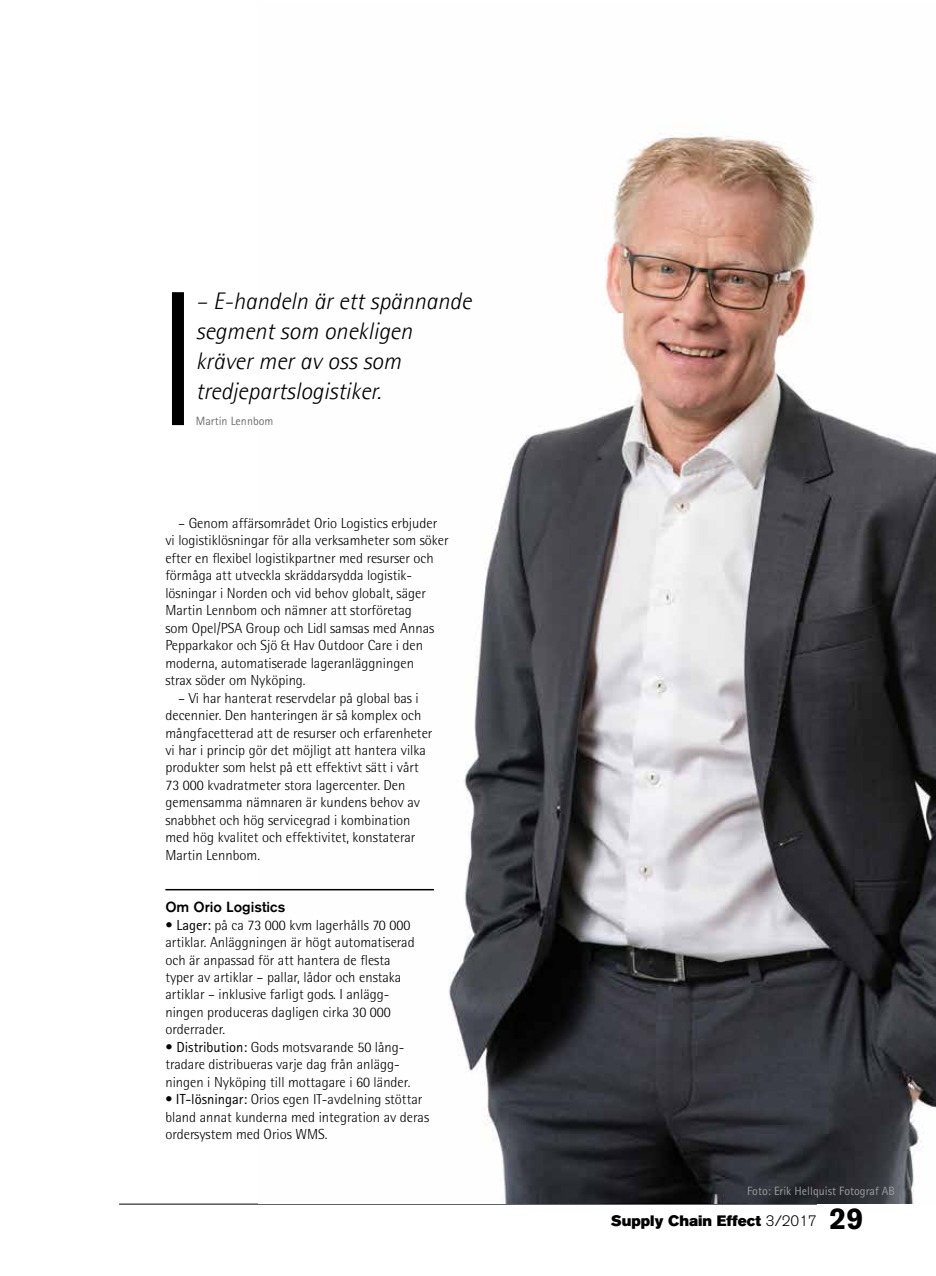
<style>
.page{position:relative;width:936px;height:1276px;background:#fff}
.page>*{position:absolute;margin:0;border:0;box-sizing:border-box;transform-origin:0 0}
.t1{font:italic 300 24px/30px "Agfa Rotis Semisans";color:#000}
.t2{font:15px "Akzidenz Grotesk BQ Super";color:#000}
.t3{font:300 14.55px/17.4px "Agfa Rotis Semisans";color:#000}
.t4{font:500 14.55px "Akzidenz Grotesk BQ";color:#000}
.t5{font:12px "Agfa Rotis Sans Serif";color:#9d9d9c}
.t6{font:12px "Agfa Rotis Sans Serif";color:#706f6f}
.s1{font-family:"Agfa Rotis Sans Serif";font-weight:400}
.s2{font-family:"Akzidenz Grotesk BQ";font-weight:300}
.s3{font-family:"Akzidenz Grotesk BQ";font-weight:700;font-size:30px}
</style>
<div class="page">
<hr style="left:119px;top:1203px;width:697px;height:1px;background:#000">
<img style="left:258px;top:133px;width:677px;height:1071px">
<hr style="left:165px;top:889px;width:269px;height:1px;background:#000">
<div style="left:172px;top:292px;width:12px;height:133px;background:#000"></div>
<h1 class="t1" style="left:196px;top:285px;width:277px">– E-handeln är ett spännande segment som onekligen kräver mer av oss som tredjepartslogistiker.</h1>
<p class="t6" style="left:196px;top:414px;width:79px">Martin Lennbom</p>
<p class="t3" style="left:165px;top:514px;width:285px;text-indent:13px">– Genom affärsområdet Orio Logistics erbjuder vi logistiklösningar för alla verksamheter som söker efter en flexibel logistikpartner med resurser och förmåga att utveckla skräddarsydda logistik&shy;lösningar i Norden och vid behov globalt, säger Martin Lennbom och nämner att storföretag<br>som Opel/PSA Group och Lidl samsas med Annas Pepparkakor och Sjö &amp; Hav Outdoor Care i den moderna, automatiserade lageranläggningen<br>strax söder om Nyköping.</p>
<p class="t3" style="left:165px;top:689px;width:268px;text-indent:13px">– Vi har hanterat reservdelar på global bas i decennier. Den hanteringen är så komplex och mångfacetterad att de resurser och erfarenheter vi har i princip gör det möjligt att hantera vilka produkter som helst på ett effektivt sätt i vårt 73 000 kvadratmeter stora lagercenter. Den gemensamma nämnaren är kundens behov av snabbhet och hög servicegrad i kombination med hög kvalitet och effektivitet, konstaterar Martin Lennbom.</p>
<p class="t4" style="left:165px;top:898px;width:121px">Om Orio Logistics</p>
<p class="t3" style="left:165px;top:916px;width:251px"><span class="s1">• Lager:</span> på ca 73 000 kvm lagerhålls 70 000 artiklar. Anläggningen är högt automatiserad och är anpassad för att hantera de flesta typer av artiklar – pallar, lådor och enstaka artiklar – inklusive farligt gods. I anlägg&shy;ningen produceras dagligen cirka 30 000 orderrader.</p>
<p class="t3" style="left:165px;top:1038px;width:246px"><span class="s1">• Distribution:</span> Gods motsvarande 50 lång&shy;tradare distribueras varje dag från anlägg&shy;ningen i Nyköping till mottagare i 60 länder.</p>
<p class="t3" style="left:165px;top:1090px;width:265px">• <span class="s1">IT-lösningar:</span> Orios egen IT-avdelning stöttar bland annat kunderna med integration av deras ordersystem med Orios WMS.</p>
<p class="t5" style="left:747px;top:1184px;width:149px">Foto: Erik Hellquist Fotograf AB</p>
<p class="t2" style="left:611px;top:1212px;width:254px">Supply Chain Effect <span class="s2">3/2017</span> <span class="s3">29</span></p>
</div>
